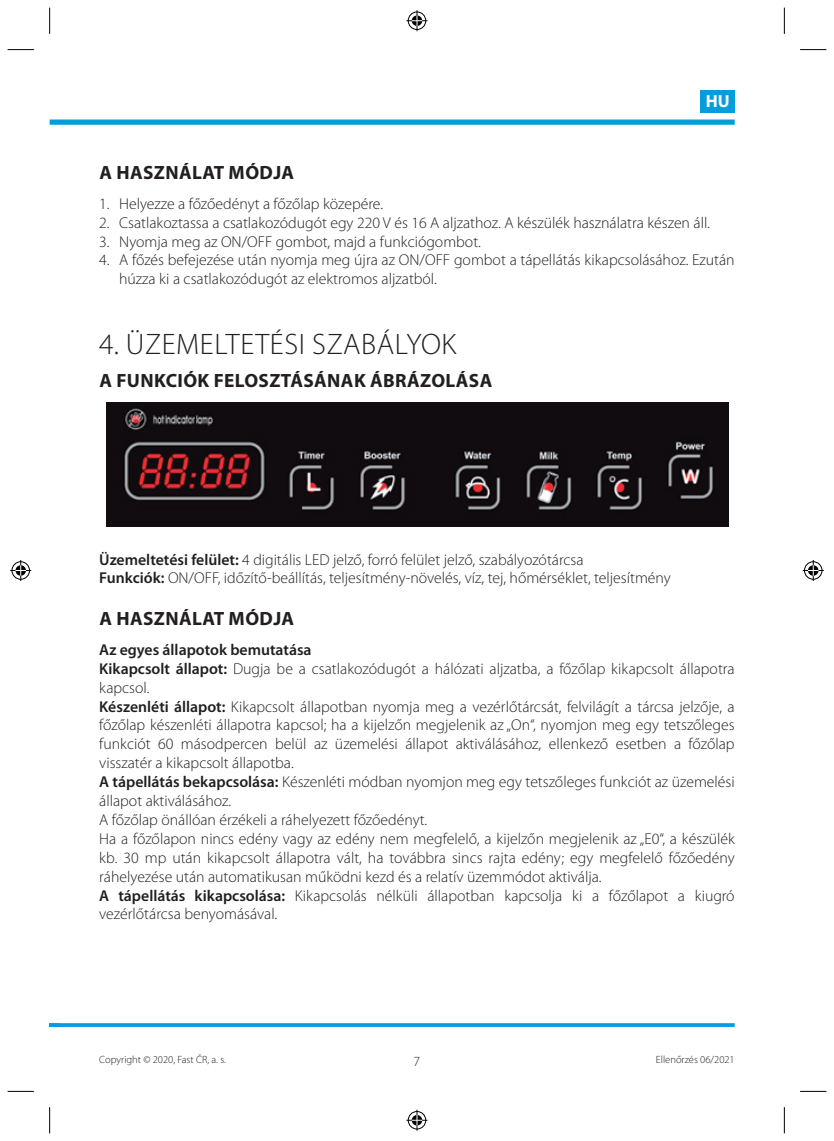
<style>
.page{position:relative;width:834px;height:1141px;background:#fff}
.page>*{position:absolute;margin:0;border:0;box-sizing:border-box;transform-origin:0 0}
.Nadpis_15_LIGHT{font:300 29.75px "Myriad Pro";letter-spacing:.02em;color:#231f20}
.Podnadpis_11{font:700 19.25px "Myriad Pro";letter-spacing:.02em;color:#231f20}
.t1{font:700 17.5px "Myriad Pro";color:#fff}
.Základný_9{font:300 15.75px/18.9px "Myriad Pro";color:#231f20}
.Odsadený_4_-_9{font:300 15.75px/18.9px "Myriad Pro";color:#231f20}
.Základný_9-2{font:600 15.75px "Myriad Pro";color:#231f20}
.t2{font:300 14px "Myriad Pro";color:#231f20}
.t3{font:300 10.5px "Myriad Pro";color:#231f20}
.s1{font-weight:600}
</style>
<div class="page">
<div style="left:50px;top:120px;width:684px;height:5px;background:#069ddc"></div>
<div style="left:700px;top:90px;width:34px;height:23px;background:#069ddc"></div>
<svg style="left:50px;top:1023px;width:684px;height:4px;background:#13a2dd"></svg>
<img style="left:107px;top:402px;width:621px;height:125px">
<svg style="left:8px;top:49px;width:26px;height:1px"></svg>
<svg style="left:800px;top:49px;width:26px;height:1px"></svg>
<svg style="left:8px;top:1091px;width:26px;height:1px"></svg>
<svg style="left:800px;top:1091px;width:26px;height:1px"></svg>
<svg style="left:49px;top:8px;width:1px;height:26px"></svg>
<svg style="left:49px;top:1107px;width:1px;height:26px"></svg>
<svg style="left:783px;top:8px;width:1px;height:26px"></svg>
<svg style="left:783px;top:1107px;width:1px;height:26px"></svg>
<svg style="left:406px;top:10px;width:21px;height:21px"></svg>
<svg style="left:406px;top:1110px;width:21px;height:21px"></svg>
<svg style="left:10px;top:560px;width:21px;height:21px"></svg>
<svg style="left:802px;top:560px;width:21px;height:21px"></svg>
<p class="t1" style="left:705px;top:90px;width:25px">HU</p>
<p class="Podnadpis_11" style="left:99px;top:160px;width:196px">A HASZNÁLAT MÓDJA</p>
<p class="Odsadený_4_-_9" style="left:99px;top:194px;width:285px">1. Helyezze a főzőedényt a főzőlap közepére.</p>
<p class="Odsadený_4_-_9" style="left:99px;top:213px;width:612px">2. Csatlakoztassa a csatlakozódugót egy 220 V és 16 A aljzathoz. A készülék használatra készen áll.</p>
<p class="Odsadený_4_-_9" style="left:99px;top:232px;width:383px">3. Nyomja meg az ON/OFF gombot, majd a funkciógombot.</p>
<p class="Odsadený_4_-_9" style="left:119px;top:251px;width:617px;text-indent:-20px">4. A főzés befejezése után nyomja meg újra az ON/OFF gombot a tápellátás kikapcsolásához. Ezután húzza ki a csatlakozódugót az elektromos aljzatból.</p>
<p class="Nadpis_15_LIGHT" style="left:99px;top:327px;width:358px">4. ÜZEMELTETÉSI SZABÁLYOK</p>
<p class="Podnadpis_11" style="left:99px;top:368px;width:394px">A FUNKCIÓK FELOSZTÁSÁNAK ÁBRÁZOLÁSA</p>
<p class="Základný_9" style="left:99px;top:550px;width:485px"><span class="s1">Üzemeltetési felület:</span> 4 digitális LED jelző, forró felület jelző, szabályozótárcsa</p>
<p class="Základný_9" style="left:99px;top:569px;width:573px"><span class="s1">Funkciók:</span> ON/OFF, időzítő-beállítás, teljesítmény-növelés, víz, tej, hőmérséklet, teljesítmény</p>
<p class="Podnadpis_11" style="left:99px;top:606px;width:196px">A HASZNÁLAT MÓDJA</p>
<p class="Základný_9-2" style="left:99px;top:639px;width:214px">Az egyes állapotok bemutatása</p>
<p class="Základný_9" style="left:99px;top:659px;width:636px"><span class="s1">Kikapcsolt állapot:</span> Dugja be a csatlakozódugót a hálózati aljzatba, a főzőlap kikapcsolt állapotra kapcsol.</p>
<p class="Základný_9" style="left:99px;top:697px;width:636px;text-align:justify"><span class="s1">Készenléti állapot:</span> Kikapcsolt állapotban nyomja meg a vezérlőtárcsát, felvilágít a tárcsa jelzője, a főzőlap készenléti állapotra kapcsol; ha a kijelzőn megjelenik az „On“, nyomjon meg egy tetszőleges funkciót 60 másodpercen belül az üzemelési állapot aktiválásához, ellenkező esetben a főzőlap visszatér a kikapcsolt állapotba.</p>
<p class="Základný_9" style="left:99px;top:773px;width:636px"><span class="s1">A tápellátás bekapcsolása:</span> Készenléti módban nyomjon meg egy tetszőleges funkciót az üzemelési állapot aktiválásához.</p>
<p class="Základný_9" style="left:99px;top:810px;width:329px">A főzőlap önállóan érzékeli a ráhelyezett főzőedényt.</p>
<p class="Základný_9" style="left:99px;top:829px;width:636px;text-align:justify">Ha a főzőlapon nincs edény vagy az edény nem megfelelő, a kijelzőn megjelenik az „E0“, a készülék kb. 30 mp után kikapcsolt állapotra vált, ha továbbra sincs rajta edény; egy megfelelő főzőedény ráhelyezése után automatikusan működni kezd és a relatív üzemmódot aktiválja.</p>
<p class="Základný_9" style="left:99px;top:886px;width:636px"><span class="s1">A tápellátás kikapcsolása:</span> Kikapcsolás nélküli állapotban kapcsolja ki a főzőlapot a kiugró vezérlőtárcsa benyomásával.</p>
<p class="t3" style="left:99px;top:1054px;width:128px">Copyright © 2020, Fast ČR, a. s.</p>
<p class="t2" style="left:413px;top:1054px;width:8px">7</p>
<p class="t3" style="left:655px;top:1054px;width:80px">Ellenőrzés 06/2021</p>
</div>
